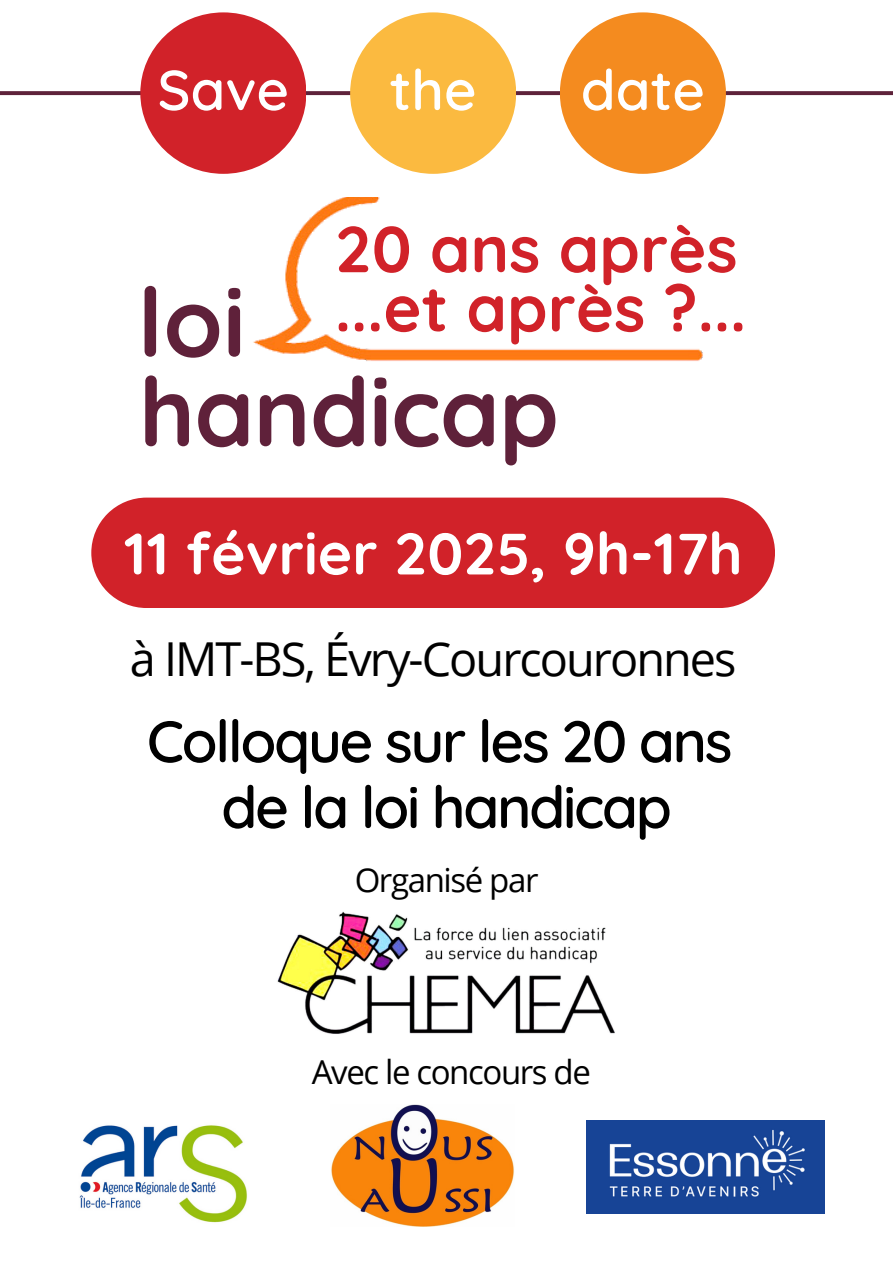
<style>
.page{position:relative;width:893px;height:1263px;background:#fff}
.page>*{position:absolute;margin:0;border:0;box-sizing:border-box;transform-origin:0 0}
.t1{font:700 95.78px "Quicksand";letter-spacing:-.01em;color:#5f213a}
.t2{font:700 64.8px/59.2px "Quicksand";color:#d12229}
.t3{font:600 58.5px/65.8px "Quicksand";letter-spacing:-.04em;color:#000;text-align:center}
.t4{font:700 58.5px "Quicksand";color:#fff}
.t5{font:600 56.25px "Quicksand";color:#fff}
.t6{font:46.8px "Open Sans";letter-spacing:-.04em;color:#000}
.t7{font:33px "Open Sans";letter-spacing:-.04em;color:#000}
</style>
<div class="page">
<svg style="left:0;top:91px;width:893px;height:4px;background:#642a41"></svg>
<div style="left:140px;top:12px;width:166px;height:162px;background:#d12229;border-radius:50%"></div>
<div style="left:350px;top:12px;width:166px;height:162px;background:#fbba40;border-radius:50%"></div>
<div style="left:560px;top:12px;width:165px;height:162px;background:#f48b1f;border-radius:50%"></div>
<img style="left:253px;top:198px;width:450px;height:163px">
<img style="left:277px;top:911px;width:338px;height:123px">
<img style="left:79px;top:1125px;width:168px;height:98px">
<img style="left:331px;top:1104px;width:183px;height:123px">
<div style="left:91px;top:498px;width:684px;height:110px;background:#d12229"></div>
<img style="left:586px;top:1121px;width:238px;height:92px">
<p class="t5" style="left:157px;top:54px;width:133px">Save</p>
<h2 class="t5" style="left:389px;top:54px;width:89px">the</h2>
<h1 class="t5" style="left:581px;top:54px;width:126px">date</h1>
<p class="t2" style="left:335px;top:218px;width:413px">20 ans après ...et après ?...</p>
<h3 class="t1" style="left:137px;top:261px;width:110px">loi</h3>
<h3 class="t1" style="left:139px;top:350px;width:422px">handicap</h3>
<h5 class="t4" style="left:124px;top:516px;width:620px">11 février 2025, 9h-17h</h5>
<h4 class="t6" style="left:130px;top:626px;width:608px">à IMT-BS, Évry-Courcouronnes</h4>
<h2 class="t3" style="left:147px;top:707px;width:587px">Colloque sur les 20 ans de la loi handicap</h2>
<h2 class="t7" style="left:355px;top:857px;width:185px">Organisé par</h2>
<h1 class="t7" style="left:312px;top:1049px;width:280px">Avec le concours de</h1>
</div>
